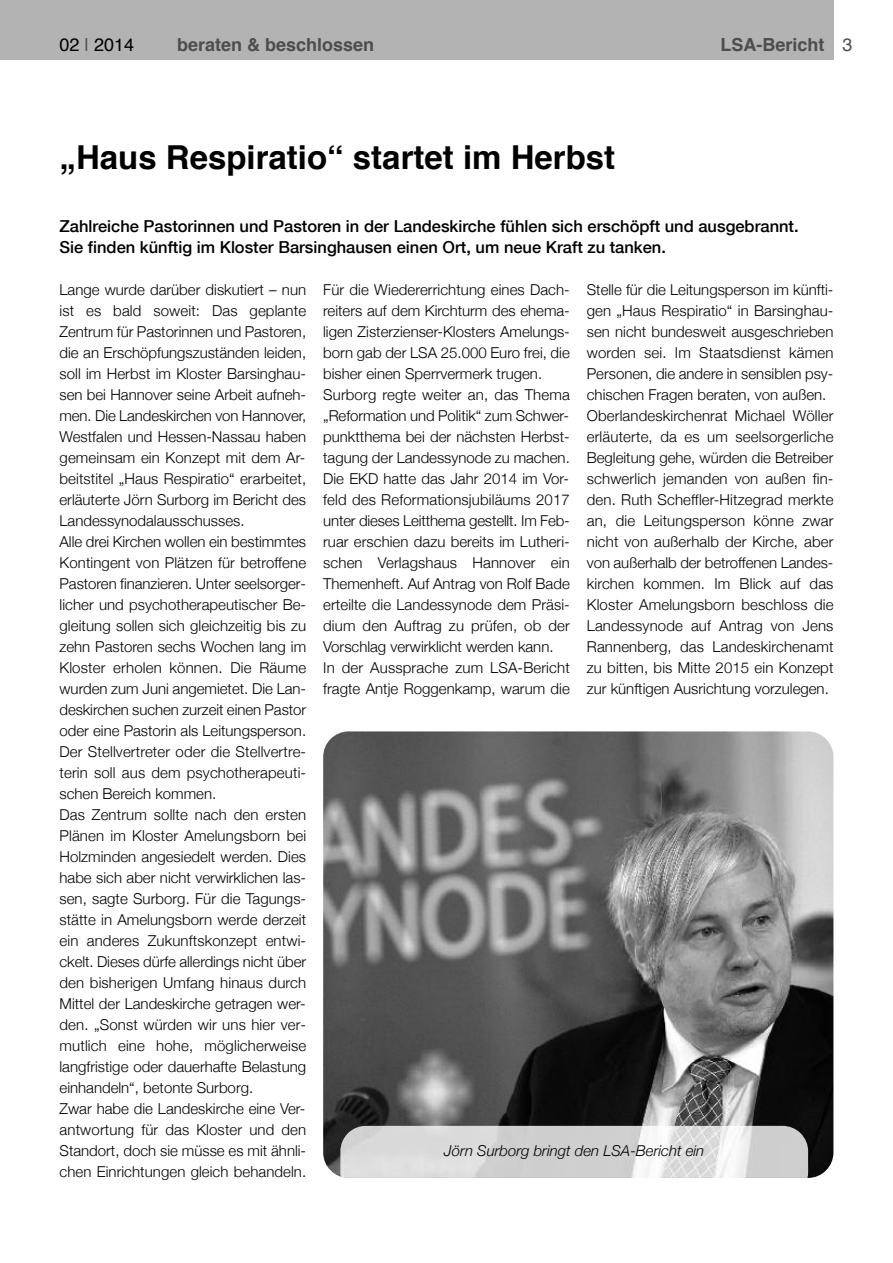
<style>
.page{position:relative;width:893px;height:1263px;background:#fff}
.page>*{position:absolute;margin:0;border:0;box-sizing:border-box;transform-origin:0 0}
.t1{font:700 33px "Helvetica";color:#000}
.t2{font:700 18px "Helvetica";color:#4d4d4d}
.t3{font:18px "Helvetica";color:#000}
.t4{font:500 16.5px/21px "Helvetica Neue";color:#000}
.t5{font:300 15px/21px "Helvetica Neue";letter-spacing:.005em;color:#000}
.t6{font:italic 300 15px "Helvetica Neue";color:#000}
.s1{color:#4d4d4d}
.s2{font-weight:400}
</style>
<div class="page">
<div style="left:0;top:0;width:834px;height:60px;background:#b3b3b3"></div>
<img style="left:323px;top:731px;width:510px;height:447px;border-radius:26px">
<img style="left:340px;top:1126px;width:468px;height:52px">
<p class="t3" style="left:60px;top:37px;width:76px">02 <span class="s1">|</span> 2014</p>
<p class="t2" style="left:177px;top:37px;width:199px">beraten &amp; beschlossen</p>
<p class="t2" style="left:720px;top:37px;width:134px">LSA-Bericht <span class="s2">3</span></p>
<h1 class="t1" style="left:60px;top:143px;width:557px">„Haus Respiratio“ startet im Herbst</h1>
<p class="t4" style="left:60px;top:215px;width:741px">Zahlreiche Pastorinnen und Pastoren in der Landeskirche fühlen sich erschöpft und ausgebrannt.<br>Sie finden künftig im Kloster Barsinghausen einen Ort, um neue Kraft zu tanken.</p>
<p class="t5" style="left:60px;top:278px;width:248px">Lange wurde darüber diskutiert – nun ist es bald soweit: Das geplante Zentrum für Pastorinnen und Pastoren, die an Erschöpfungszuständen leiden, soll im Herbst im Kloster Barsinghau&shy;sen bei Hannover seine Arbeit aufneh&shy;men. Die Landeskirchen von Hannover, Westfalen und Hessen-Nassau haben gemeinsam ein Konzept mit dem Ar&shy;beitstitel „Haus Respiratio“ erarbeitet, erläuterte Jörn Surborg im Bericht des Landessynodalausschusses.<br>Alle drei Kirchen wollen ein bestimmtes Kontingent von Plätzen für betroffene Pastoren finanzieren. Unter seelsorger&shy;licher und psychotherapeutischer Be&shy;gleitung sollen sich gleichzeitig bis zu zehn Pastoren sechs Wochen lang im Kloster erholen können. Die Räume wurden zum Juni angemietet. Die Lan&shy;deskirchen suchen zurzeit einen Pastor oder eine Pastorin als Leitungsperson.<br>Der Stellvertreter oder die Stellvertre&shy;terin soll aus dem psychotherapeuti&shy;schen Bereich kommen.<br>Das Zentrum sollte nach den ersten Plänen im Kloster Amelungsborn bei Holzminden angesiedelt werden. Dies habe sich aber nicht verwirklichen las&shy;sen, sagte Surborg. Für die Tagungs&shy;stätte in Amelungsborn werde derzeit ein anderes Zukunftskonzept entwi&shy;ckelt. Dieses dürfe allerdings nicht über den bisherigen Umfang hinaus durch Mittel der Landeskirche getragen wer&shy;den. „Sonst würden wir uns hier ver&shy;mutlich eine hohe, möglicherweise langfristige oder dauerhafte Belastung einhandeln“, betonte Surborg.<br>Zwar habe die Landeskirche eine Ver&shy;antwortung für das Kloster und den Standort, doch sie müsse es mit ähnli&shy;chen Einrichtungen gleich behandeln.</p>
<p class="t5" style="left:587px;top:278px;width:248px">Stelle für die Leitungsperson im künfti&shy;gen „Haus Respiratio“ in Barsinghau&shy;sen nicht bundesweit ausgeschrieben worden sei. Im Staatsdienst kämen Personen, die andere in sensiblen psy&shy;chischen Fragen beraten, von außen.<br>Oberlandeskirchenrat Michael Wöller erläuterte, da es um seelsorgerliche Begleitung gehe, würden die Betreiber schwerlich jemanden von außen fin&shy;den. Ruth Scheffler-Hitzegrad merkte an, die Leitungsperson könne zwar nicht von außerhalb der Kirche, aber von außerhalb der betroffenen Landes&shy;kirchen kommen. Im Blick auf das Kloster Amelungsborn beschloss die Landessynode auf Antrag von Jens Rannenberg, das Landeskirchenamt zu bitten, bis Mitte 2015 ein Konzept zur künftigen Ausrichtung vorzulegen.</p>
<p class="t5" style="left:323px;top:278px;width:248px">Für die Wiedererrichtung eines Dach&shy;reiters auf dem Kirchturm des ehema&shy;ligen Zisterzienser-Klosters Amelungs&shy;born gab der LSA 25.000 Euro frei, die bisher einen Sperrvermerk trugen.<br>Surborg regte weiter an, das Thema „Reformation und Politik“ zum Schwer&shy;punktthema bei der nächsten Herbst&shy;tagung der Landessynode zu machen.<br>Die EKD hatte das Jahr 2014 im Vor&shy;feld des Reformationsjubiläums 2017 unter dieses Leitthema gestellt. Im Feb&shy;ruar erschien dazu bereits im Lutheri&shy;schen Verlagshaus Hannover ein Themenheft. Auf Antrag von Rolf Bade erteilte die Landessynode dem Präsi&shy;dium den Auftrag zu prüfen, ob der Vorschlag verwirklicht werden kann.<br>In der Aussprache zum LSA-Bericht fragte Antje Roggenkamp, warum die</p>
<p class="t6" style="left:444px;top:1141px;width:262px">Jörn Surborg bringt den LSA-Bericht ein</p>
</div>
